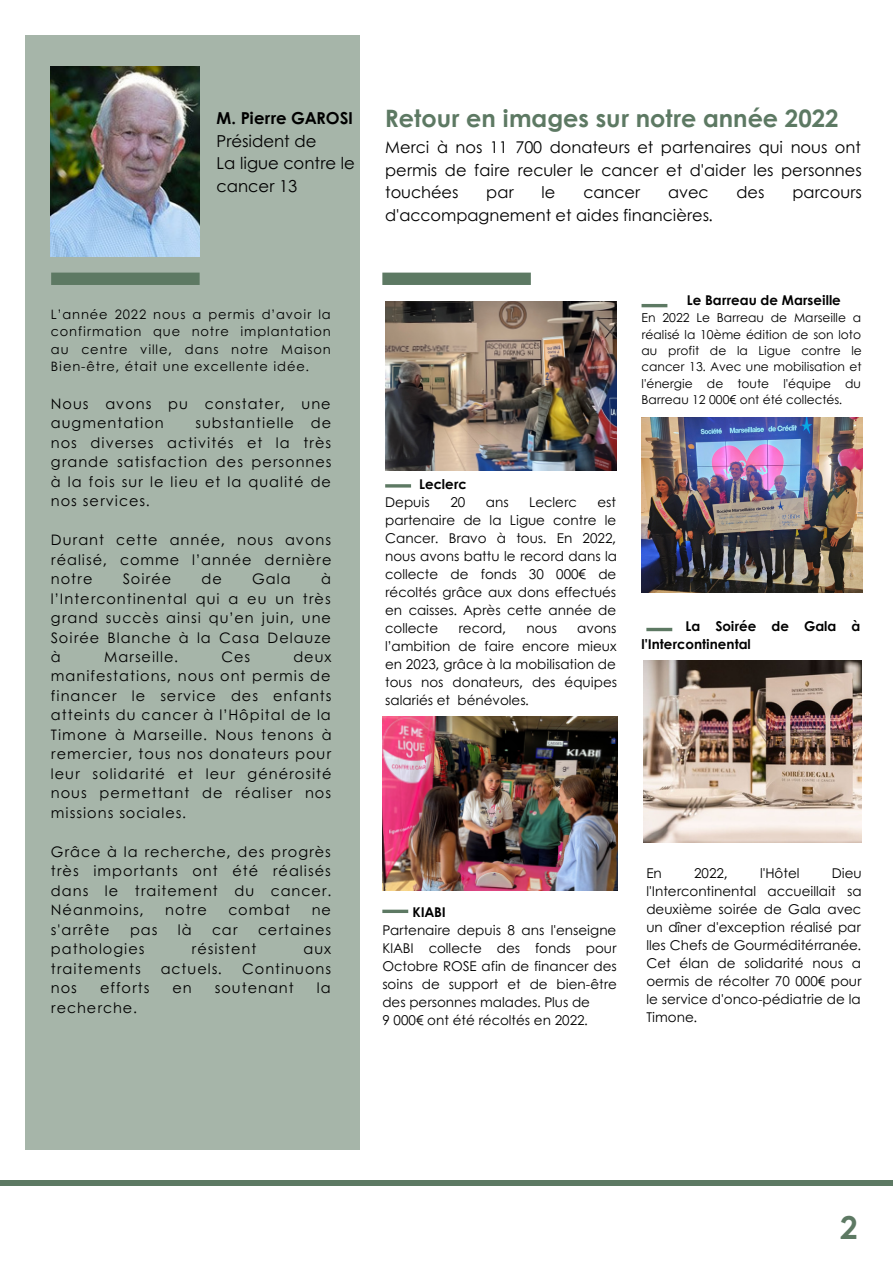
<style>
.page{position:relative;width:893px;height:1264px;background:#fff}
.page>*{position:absolute;margin:0;border:0;box-sizing:border-box;transform-origin:0 0}
.t1{font:700 31.5px "Century Gothic";color:#5d7963}
.t2{font:700 24px "Century Gothic";color:#5d7963}
.t3{font:16.5px/22.5px "Century Gothic";color:#000}
.t4{font:700 16.5px "Century Gothic";color:#000}
.t5{font:16.2px/22.5px "Century Gothic";color:#000;text-align:justify}
.t6{font:14.4px/19.5px "Century Gothic";letter-spacing:.07em;color:#000;text-align:justify}
.t7{font:13.5px/18px "Century Gothic";color:#000;text-align:justify}
.t8{font:700 13.5px/18px "Century Gothic";color:#000}
.t9{font:13.05px/17.2px "Century Gothic";letter-spacing:.07em;color:#000;text-align:justify}
.t10{font:12.3px/16.4px "Century Gothic";color:#000;text-align:justify}
</style>
<div class="page">
<div style="left:0;top:1180px;width:892px;height:5px;background:#5d7963"></div>
<div style="left:25px;top:35px;width:334px;height:1113px;background:#a6b5a9"></div>
<img style="left:51px;top:66px;width:148px;height:190px">
<div style="left:51px;top:272px;width:149px;height:13px;background:#5d7963"></div>
<div style="left:382px;top:272px;width:149px;height:13px;background:#5d7963"></div>
<img style="left:385px;top:301px;width:232px;height:169px">
<hr style="left:385px;top:484px;width:26px;height:3px;background:#5d7963">
<img style="left:382px;top:716px;width:235px;height:174px">
<img style="left:641px;top:418px;width:220px;height:174px">
<img style="left:643px;top:660px;width:218px;height:182px">
<svg style="left:382px;top:909px;width:26px;height:4px"></svg>
<hr style="left:641px;top:304px;width:26px;height:3px;background:#5d7963">
<hr style="left:646px;top:628px;width:26px;height:3px;background:#5d7963">
<p class="t4" style="left:217px;top:106px;width:138px">M. Pierre GAROSI</p>
<p class="t3" style="left:217px;top:129px;width:101px">Président de</p>
<p class="t3" style="left:217px;top:151px;width:140px">La ligue contre le cancer 13</p>
<p class="t9" style="left:51px;top:305px;width:281px">L’année 2022 nous a permis d’avoir la confirmation que notre implantation au centre ville, dans notre Maison Bien-être, était une excellente idée.</p>
<p class="t6" style="left:51px;top:393px;width:281px">Nous avons pu constater, une augmentation</p>
<p class="t6" style="left:51px;top:412px;width:282px;text-indent:144px">substantielle de nos diverses activités et la très grande satisfaction des personnes à la fois sur le lieu et la qualité de nos services.</p>
<p class="t6" style="left:51px;top:529px;width:282px">Durant cette année, nous avons réalisé, comme l’année dernière notre</p>
<p class="t6" style="left:51px;top:568px;width:281px;text-indent:270px">à l’Intercontinental qui a eu un très grand succès ainsi qu’en juin, une Soirée Blanche à la Casa Delauze à</p>
<p class="t6" style="left:123px;top:568px;width:50px">Soirée</p>
<p class="t6" style="left:201px;top:568px;width:22px">de</p>
<p class="t6" style="left:252px;top:568px;width:40px">Gala</p>
<p class="t6" style="left:104px;top:646px;width:76px">Marseille.</p>
<p class="t6" style="left:221px;top:646px;width:30px">Ces</p>
<p class="t6" style="left:51px;top:646px;width:282px;text-indent:242px">deux manifestations, nous ont permis de financer le service des enfants atteints du cancer à l’Hôpital de la Timone à Marseille. Nous tenons à remercier, tous nos donateurs pour leur solidarité et leur générosité nous permettant de réaliser nos missions sociales.</p>
<p class="t6" style="left:51px;top:841px;width:282px">Grâce à la recherche, des progrès très importants ont été réalisés dans le traitement du cancer.<br>Néanmoins,</p>
<p class="t6" style="left:165px;top:899px;width:43px">notre</p>
<p class="t6" style="left:228px;top:899px;width:63px">combat</p>
<p class="t6" style="left:312px;top:899px;width:21px">ne</p>
<p class="t6" style="left:51px;top:919px;width:60px">s'arrête</p>
<p class="t6" style="left:130px;top:919px;width:29px">pas</p>
<p class="t6" style="left:178px;top:919px;width:15px">là</p>
<p class="t6" style="left:212px;top:919px;width:27px">car</p>
<p class="t6" style="left:258px;top:919px;width:75px">certaines</p>
<p class="t6" style="left:51px;top:938px;width:95px">pathologies</p>
<p class="t6" style="left:192px;top:938px;width:66px">résistent</p>
<p class="t6" style="left:303px;top:938px;width:29px">aux</p>
<p class="t6" style="left:51px;top:958px;width:91px">traitements</p>
<p class="t6" style="left:161px;top:958px;width:63px">actuels.</p>
<p class="t6" style="left:242px;top:958px;width:90px">Continuons</p>
<p class="t6" style="left:51px;top:977px;width:27px">nos</p>
<p class="t6" style="left:100px;top:977px;width:51px">efforts</p>
<p class="t6" style="left:172px;top:977px;width:21px">en</p>
<p class="t6" style="left:215px;top:977px;width:80px">soutenant</p>
<p class="t6" style="left:317px;top:977px;width:15px">la</p>
<p class="t6" style="left:51px;top:996px;width:88px">recherche.</p>
<p class="t2" style="left:385px;top:100px;width:455px">Retour en images sur notre année 2022</p>
<p class="t5" style="left:385px;top:135px;width:478px">Merci à nos 11 700 donateurs et partenaires qui nous ont permis de faire reculer le cancer et d'aider les personnes touchées</p>
<p class="t5" style="left:486px;top:180px;width:29px">par</p>
<p class="t5" style="left:541px;top:180px;width:15px">le</p>
<p class="t5" style="left:583px;top:180px;width:58px">cancer</p>
<p class="t5" style="left:668px;top:180px;width:42px">avec</p>
<p class="t5" style="left:736px;top:180px;width:29px">des</p>
<p class="t5" style="left:792px;top:180px;width:71px">parcours</p>
<p class="t5" style="left:385px;top:203px;width:329px">d'accompagnement et aides financières.</p>
<p class="t8" style="left:686px;top:290px;width:155px">Le Barreau de Marseille</p>
<p class="t10" style="left:641px;top:309px;width:222px">En 2022 Le Barreau de Marseille a réalisé la 10ème édition de son loto au profit de la Ligue contre le cancer 13. Avec une mobilisation et l'énergie de toute l'équipe du Barreau 12 000€ ont été collectés.</p>
<p class="t8" style="left:419px;top:474px;width:49px">Leclerc</p>
<p class="t7" style="left:385px;top:492px;width:46px">Depuis</p>
<p class="t7" style="left:450px;top:492px;width:16px">20</p>
<p class="t7" style="left:486px;top:492px;width:24px">ans</p>
<p class="t7" style="left:529px;top:492px;width:49px">Leclerc</p>
<p class="t7" style="left:385px;top:492px;width:233px;text-indent:212px">est partenaire de la Ligue contre le Cancer. Bravo à tous. En 2022, nous avons battu le record dans la collecte de fonds 30 000€ de récoltés grâce aux dons effectués en caisses. Après cette année de collecte</p>
<p class="t7" style="left:385px;top:618px;width:233px;text-indent:192px">avons l’ambition de faire encore mieux en 2023, grâce à la mobilisation de tous nos donateurs, des équipes salariés et bénévoles.</p>
<p class="t8" style="left:641px;top:616px;width:220px;text-indent:44px">La Soirée de Gala à l'Intercontinental</p>
<p class="t7" style="left:458px;top:618px;width:49px">record,</p>
<p class="t7" style="left:526px;top:618px;width:32px">nous</p>
<p class="t8" style="left:412px;top:902px;width:35px">KIABI</p>
<p class="t7" style="left:382px;top:920px;width:236px">Partenaire depuis 8 ans l'enseigne KIABI collecte des fonds pour Octobre ROSE afin de financer des soins de support et de bien-être des personnes malades. Plus de</p>
<p class="t7" style="left:382px;top:1010px;width:207px">9 000€ ont été récoltés en 2022.</p>
<p class="t7" style="left:646px;top:863px;width:17px">En</p>
<p class="t7" style="left:694px;top:863px;width:35px">2022,</p>
<p class="t7" style="left:760px;top:863px;width:41px">l'Hôtel</p>
<p class="t7" style="left:646px;top:863px;width:217px;text-indent:185px">Dieu l'Intercontinental accueillait sa deuxième soirée de Gala avec un dîner d'exception réalisé par lles Chefs de Gourméditérranée.<br>Cet élan de solidarité nous a oermis de récolter 70 000€ pour le service d'onco-pédiatrie de la Timone.</p>
<p class="t1" style="left:840px;top:1203px;width:19px">2</p>
</div>
